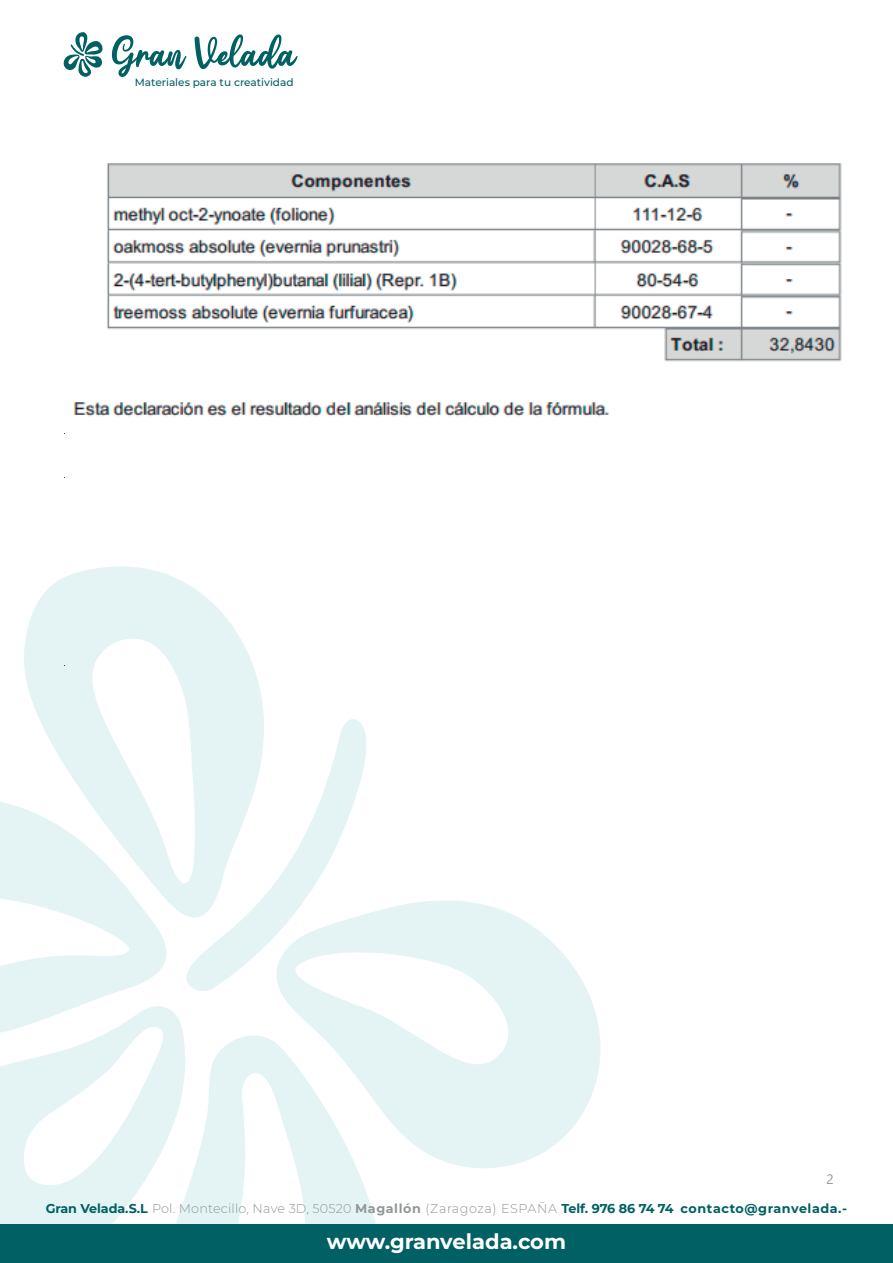
<style>
.page{position:relative;width:893px;height:1263px;background:#fff}
.page>*{position:absolute;margin:0;border:0;box-sizing:border-box;transform-origin:0 0}
.t1{font:700 21px "Montserrat";color:#fff}
.t2{font:13.5px "Segoe UI";color:#939598}
.t3{font:700 12.75px "Montserrat";letter-spacing:.035em;color:#006063}
.t4{font:500 10.5px "Montserrat";color:#006063}
.s1{font-weight:300;color:#919698}
.s2{color:#919698}
</style>
<div class="page">
<svg style="left:0;top:802px;width:167px;height:199px"></svg>
<svg style="left:283px;top:900px;width:318px;height:268px;fill:#e4f4f4"></svg>
<svg style="left:21px;top:566px;width:243px;height:383px;fill:#e4f4f4"></svg>
<svg style="left:0;top:1001px;width:182px;height:223px;fill:#e4f4f4"></svg>
<svg style="left:156px;top:1027px;width:232px;height:197px;fill:#e4f4f4"></svg>
<svg style="left:186px;top:714px;width:181px;height:282px"></svg>
<svg style="left:112px;top:35px;width:74px;height:42px"></svg>
<svg style="left:195px;top:34px;width:103px;height:35px"></svg>
<svg style="left:63px;top:32px;width:40px;height:45px"></svg>
<div style="left:0;top:1224px;width:893px;height:39px;background:#006063"></div>
<img style="left:74px;top:163px;width:768px;height:254px">
<p class="t4" style="left:135px;top:75px;width:160px">Materiales para tu creatividad</p>
<p class="t2" style="left:826px;top:1167px;width:9px">2</p>
<p class="t3" style="left:46px;top:1200px;width:803px">Gran Velada.S.L <span class="s1">Pol. Montecillo, Nave 3D, 50520</span> <span class="s2">Magallón</span> <span class="s1">(Zaragoza) ESPAÑA</span> Telf. 976 86 74 74 contacto@granvelada.-</p>
<h1 class="t1" style="left:327px;top:1226px;width:241px">www.granvelada.com</h1>
</div>
